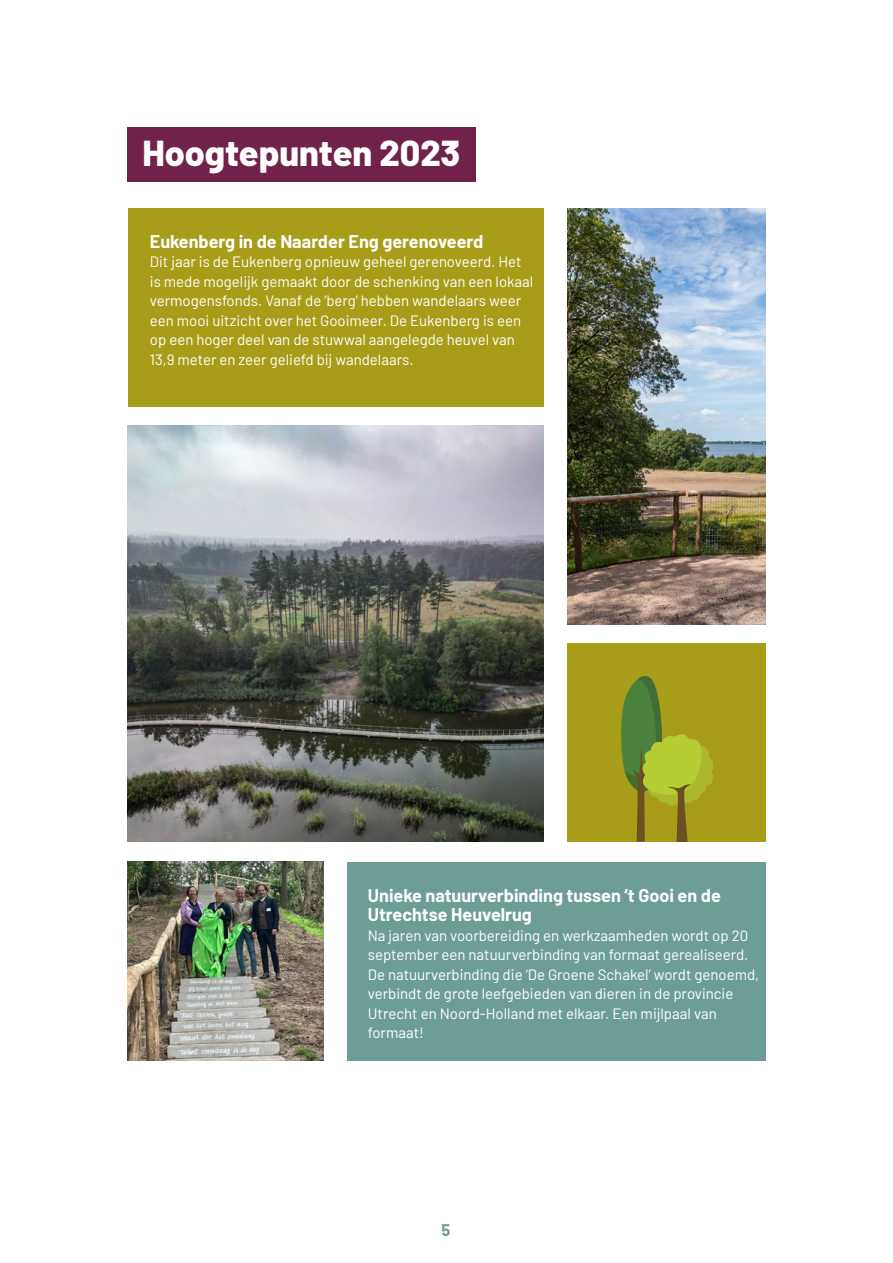
<style>
.page{position:relative;width:893px;height:1263px;background:#fff}
.page>*{position:absolute;margin:0;border:0;box-sizing:border-box;transform-origin:0 0}
.t1{font:800 36px "Barlow";color:#fff}
.t2{font:700 18px/19.5px "Barlow";color:#fff}
.t3{font:700 16.5px "Barlow";color:#6d9e96}
.t4{font:15px/19.5px "Barlow";color:#fff}
</style>
<div class="page">
<img style="left:567px;top:208px;width:198px;height:416px">
<img style="left:128px;top:425px;width:416px;height:417px">
<div style="left:128px;top:208px;width:416px;height:199px;background:#a79d18"></div>
<div style="left:567px;top:644px;width:198px;height:198px;background:#a79d18"></div>
<div style="left:347px;top:862px;width:418px;height:199px;background:#6d9e96"></div>
<img style="left:128px;top:862px;width:195px;height:198px">
<svg style="left:621px;top:676px;width:92px;height:166px"></svg>
<div style="left:128px;top:128px;width:348px;height:54px;background:#70224a"></div>
<h1 class="t1" style="left:142px;top:126px;width:319px">Hoogtepunten 2023</h1>
<p class="t2" style="left:150px;top:230px;width:335px">Eukenberg in de Naarder Eng gerenoveerd</p>
<p class="t4" style="left:150px;top:251px;width:385px">Dit jaar is de Eukenberg opnieuw geheel gerenoveerd. Het is mede mogelijk gemaakt door de schenking van een lokaal vermogensfonds. Vanaf de ’berg’ hebben wandelaars weer een mooi uitzicht over het Gooimeer. De Eukenberg is een op een hoger deel van de stuwwal aangelegde heuvel van 13,9 meter en zeer geliefd bij wandelaars.</p>
<p class="t2" style="left:368px;top:884px;width:355px">Unieke natuurverbinding tussen ’t Gooi en de<br>Utrechtse Heuvelrug</p>
<p class="t4" style="left:368px;top:924px;width:393px">Na jaren van voorbereiding en werkzaamheden wordt op 20 september een natuurverbinding van formaat gerealiseerd.<br>De natuurverbinding die ‘De Groene Schakel’ wordt genoemd, verbindt de grote leefgebieden van dieren in de provincie Utrecht en Noord-Holland met elkaar. Een mijlpaal van formaat!</p>
<p class="t3" style="left:442px;top:1218px;width:10px">5</p>
</div>
